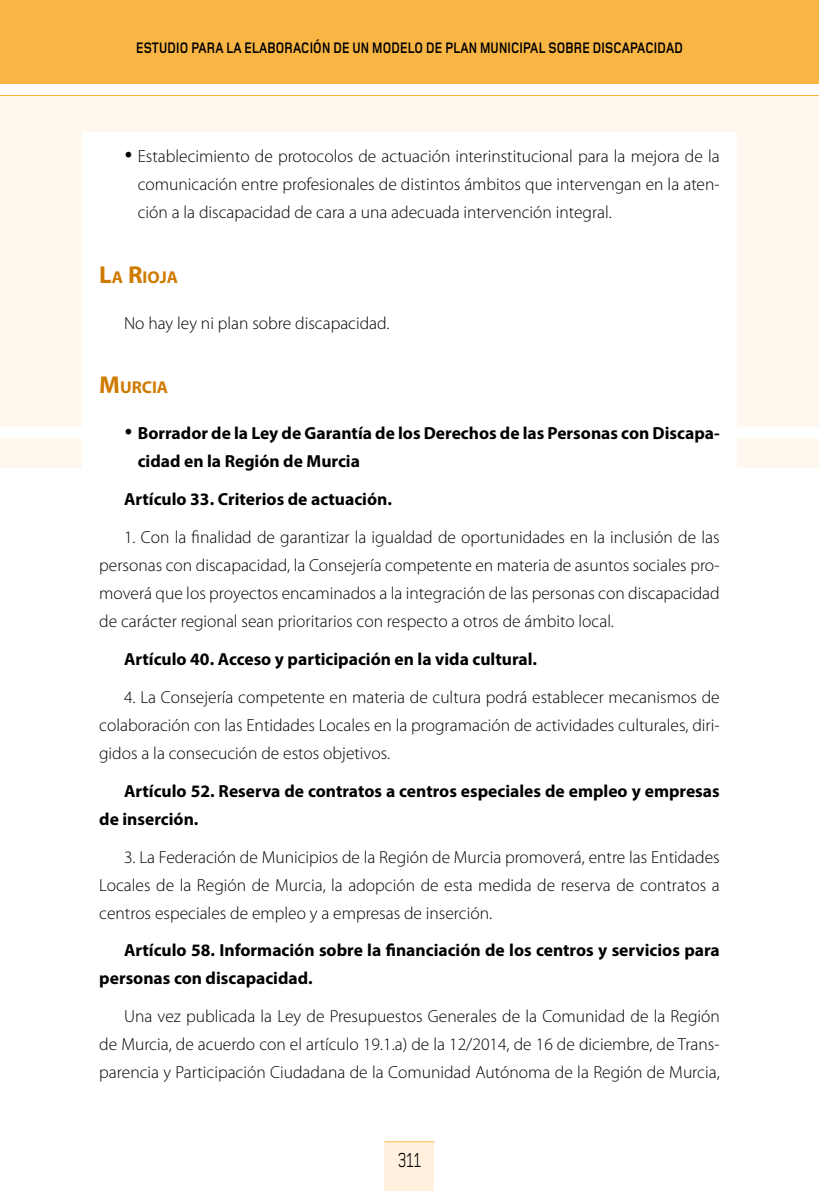
<style>
.page{position:relative;width:819px;height:1191px;background:#fff}
.page>*{position:absolute;margin:0;border:0;box-sizing:border-box;transform-origin:0 0}
.t1{font:21px "Foundry Monoline";color:#000;scale:.75 1}
.TEXTO_CORRIDO_2{font:300 17.5px/28px "Myriad Pro";color:#000;text-align:justify}
.TEXTO_CORRIDO_2-2{font:700 17.5px/28px "Myriad Pro";color:#000}
.TITULAR_2{font:700 17.15px "Myriad Pro";color:#cf7b00}
.t2{font:700 15.75px "Foundry Monoline";letter-spacing:.015em;color:#000;scale:.8 1}
.s1{font-size:24.5px}
</style>
<div class="page">
<div style="left:384px;top:1142px;width:50px;height:49px;background:#fff1dd"></div>
<hr style="left:384px;top:1141px;width:50px;height:1px;background:#fab644">
<div style="left:0;top:0;width:819px;height:95px;background:#fab644"></div>
<div style="left:0;top:84px;width:819px;height:11px;background:#fff"></div>
<div style="left:0;top:95px;width:819px;height:372px;background:#fff8ef"></div>
<div style="left:0;top:427px;width:819px;height:11px;background:#fff"></div>
<div style="left:82px;top:132px;width:654px;height:652px;background:#fff"></div>
<p class="t2" style="left:136px;top:39px;width:685px">ESTUDIO PARA LA ELABORACIÓN DE UN MODELO DE PLAN MUNICIPAL SOBRE DISCAPACIDAD</p>
<p class="TEXTO_CORRIDO_2" style="left:138px;top:143px;width:583px;text-indent:-14px">• Establecimiento de protocolos de actuación interinstitucional para la mejora de la comunicación entre profesionales de distintos ámbitos que intervengan en la aten&shy;ción a la discapacidad de cara a una adecuada intervención integral.</p>
<p class="TITULAR_2" style="left:99px;top:265px;width:80px"><span class="s1">L</span>A <span class="s1">R</span>IOJA</p>
<p class="TEXTO_CORRIDO_2" style="left:124px;top:309px;width:267px">No hay ley ni plan sobre discapacidad.</p>
<p class="TITULAR_2" style="left:99px;top:376px;width:70px"><span class="s1">M</span>URCIA</p>
<p class="TEXTO_CORRIDO_2-2" style="left:138px;top:418px;width:583px;text-indent:-14px">• Borrador de la Ley de Garantía de los Derechos de las Personas con Discapa&shy;cidad en la Región de Murcia</p>
<p class="TEXTO_CORRIDO_2-2" style="left:124px;top:484px;width:269px">Artículo 33. Criterios de actuación.</p>
<p class="TEXTO_CORRIDO_2" style="left:99px;top:523px;width:622px;text-indent:25px">1. Con la finalidad de garantizar la igualdad de oportunidades en la inclusión de las personas con discapacidad, la Consejería competente en materia de asuntos sociales pro&shy;moverá que los proyectos encaminados a la integración de las personas con discapacidad de carácter regional sean prioritarios con respecto a otros de ámbito local.</p>
<p class="TEXTO_CORRIDO_2-2" style="left:124px;top:644px;width:414px">Artículo 40. Acceso y participación en la vida cultural.</p>
<p class="TEXTO_CORRIDO_2" style="left:99px;top:683px;width:622px;text-indent:25px">4. La Consejería competente en materia de cultura podrá establecer mecanismos de colaboración con las Entidades Locales en la programación de actividades culturales, diri&shy;gidos a la consecución de estos objetivos.</p>
<p class="TEXTO_CORRIDO_2-2" style="left:99px;top:776px;width:622px;text-indent:25px">Artículo 52. Reserva de contratos a centros especiales de empleo y empresas de inserción.</p>
<p class="TEXTO_CORRIDO_2" style="left:99px;top:843px;width:622px;text-indent:25px">3. La Federación de Municipios de la Región de Murcia promoverá, entre las Entidades Locales de la Región de Murcia, la adopción de esta medida de reserva de contratos a centros especiales de empleo y a empresas de inserción.</p>
<p class="TEXTO_CORRIDO_2-2" style="left:99px;top:936px;width:622px;text-indent:25px">Artículo 58. Información sobre la financiación de los centros y servicios para personas con discapacidad.</p>
<p class="TEXTO_CORRIDO_2" style="left:99px;top:1003px;width:622px;text-indent:25px">Una vez publicada la Ley de Presupuestos Generales de la Comunidad de la Región de Murcia, de acuerdo con el artículo 19.1.a) de la 12/2014, de 16 de diciembre, de Trans&shy;parencia y Participación Ciudadana de la Comunidad Autónoma de la Región de Murcia,</p>
<p class="t1" style="left:398px;top:1148px;width:32px">311</p>
</div>
